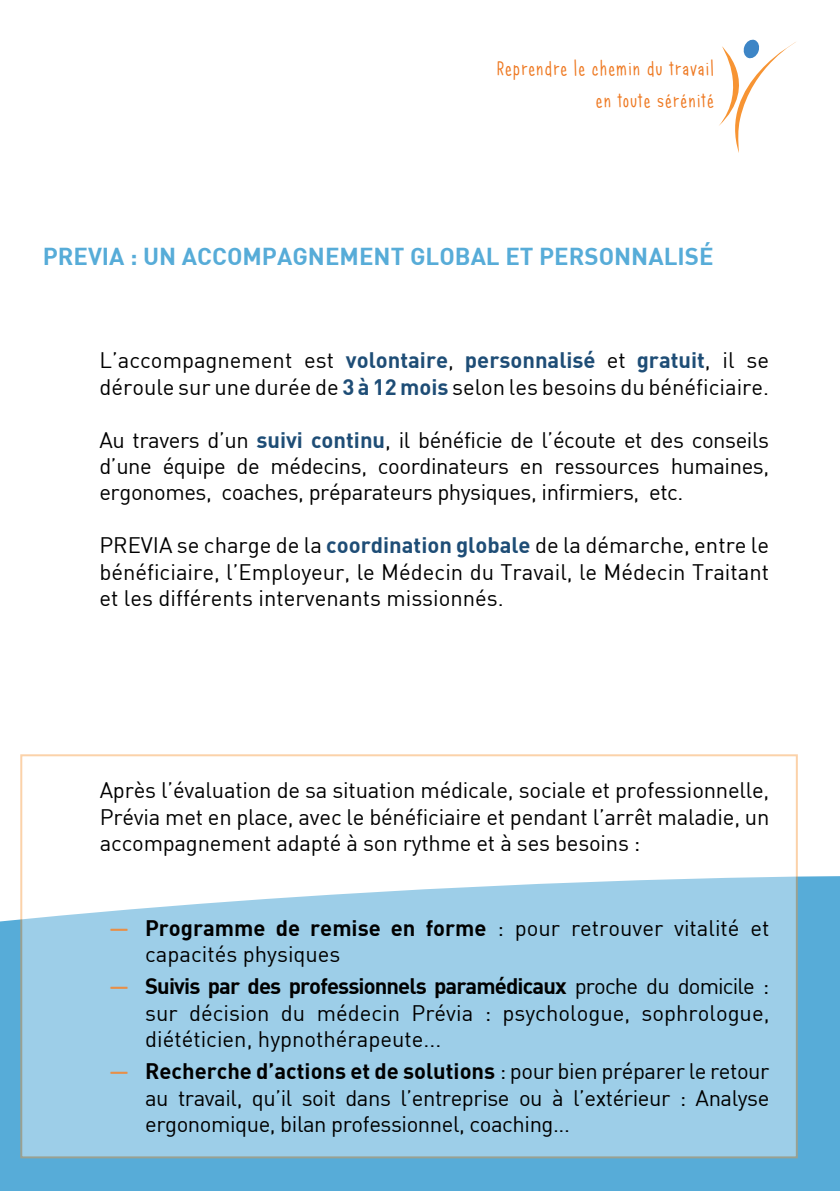
<style>
.page{position:relative;width:840px;height:1191px;background:#fff}
.page>*{position:absolute;margin:0;border:0;box-sizing:border-box;transform-origin:0 0}
.t1{font:24px "DIN Bold";color:#57acd8}
.t2{font:22px/26.4px "DIN";color:#000;text-align:justify}
.t3{font:22px "DIN Bold";color:#000}
.t4{font:22px/26.4px "DIN";letter-spacing:-.02em;color:#000}
.t5{font:22px "DIN Bold";letter-spacing:-.04em;color:#000}
.t6{font:22px "DIN Bold";color:#1e4d76}
.t7{font:20px/32px "Candy Round BTN Cond";letter-spacing:.09em;color:#ee7922;text-align:right}
.s1{font-family:"DIN";color:#000}
.s2{font-family:"DIN Bold";color:#1e4d76}
.s3{font-family:"Calibri";font-weight:700;color:#e88f47}
.s4{font-family:"DIN"}
</style>
<div class="page">
<div style="left:0;top:873px;width:839px;height:318px;background:#57acd8"></div>
<svg style="left:719px;top:39px;width:77px;height:114px"></svg>
<svg style="left:20px;top:754px;width:777px;height:404px;fill:#9dcee8"></svg>
<p class="t7" style="left:497px;top:52px;width:218px">Reprendre le chemin du travail en toute sérénité</p>
<p class="t1" style="left:43px;top:241px;width:672px">PREVIA : UN ACCOMPAGNEMENT GLOBAL ET PERSONNALISÉ</p>
<p class="t6" style="left:99px;top:346px;width:670px"><span class="s1">L’accompagnement est</span> volontaire<span class="s1">,</span> personnalisé <span class="s1">et</span> gratuit<span class="s1">, il se</span></p>
<p class="t2" style="left:99px;top:373px;width:670px">déroule sur une durée de <span class="s2">3 à 12 mois</span> selon les besoins du bénéficiaire.</p>
<p class="t2" style="left:99px;top:426px;width:671px">Au travers d’un <span class="s2">suivi continu</span>, il bénéficie de l’écoute et des conseils d’une équipe de médecins, coordinateurs en ressources humaines, ergonomes, coaches, préparateurs physiques, infirmiers, etc.</p>
<p class="t2" style="left:99px;top:532px;width:670px">PREVIA se charge de la <span class="s2">coordination globale</span> de la démarche, entre le bénéficiaire, l’Employeur, le Médecin du Travail, le Médecin Traitant et les différents intervenants missionnés.</p>
<p class="t2" style="left:100px;top:776px;width:670px">Après l’évaluation de sa situation médicale, sociale et professionnelle, Prévia met en place, avec le bénéficiaire et pendant l’arrêt maladie, un accompagnement adapté à son rythme et à ses besoins :</p>
<p class="t3" style="left:109px;top:913px;width:661px"><span class="s3">—</span> Programme de remise en forme <span class="s4">: pour retrouver vitalité et</span></p>
<p class="t2" style="left:145px;top:940px;width:197px">capacités physiques</p>
<p class="t5" style="left:109px;top:972px;width:661px"><span class="s3">—</span> Suivis par des professionnels paramédicaux <span class="s4">proche du domicile :</span></p>
<p class="t2" style="left:145px;top:999px;width:625px">sur décision du médecin Prévia : psychologue, sophrologue, diététicien, hypnothérapeute...</p>
<p class="t3" style="left:109px;top:1056px;width:661px"><span class="s3">—</span> Recherche d’actions et de solutions <span class="s4">: pour bien préparer le retour</span></p>
<p class="t4" style="left:145px;top:1084px;width:625px">au travail, qu’il soit dans l’entreprise ou à l’extérieur : Analyse ergonomique, bilan professionnel, coaching...</p>
</div>
